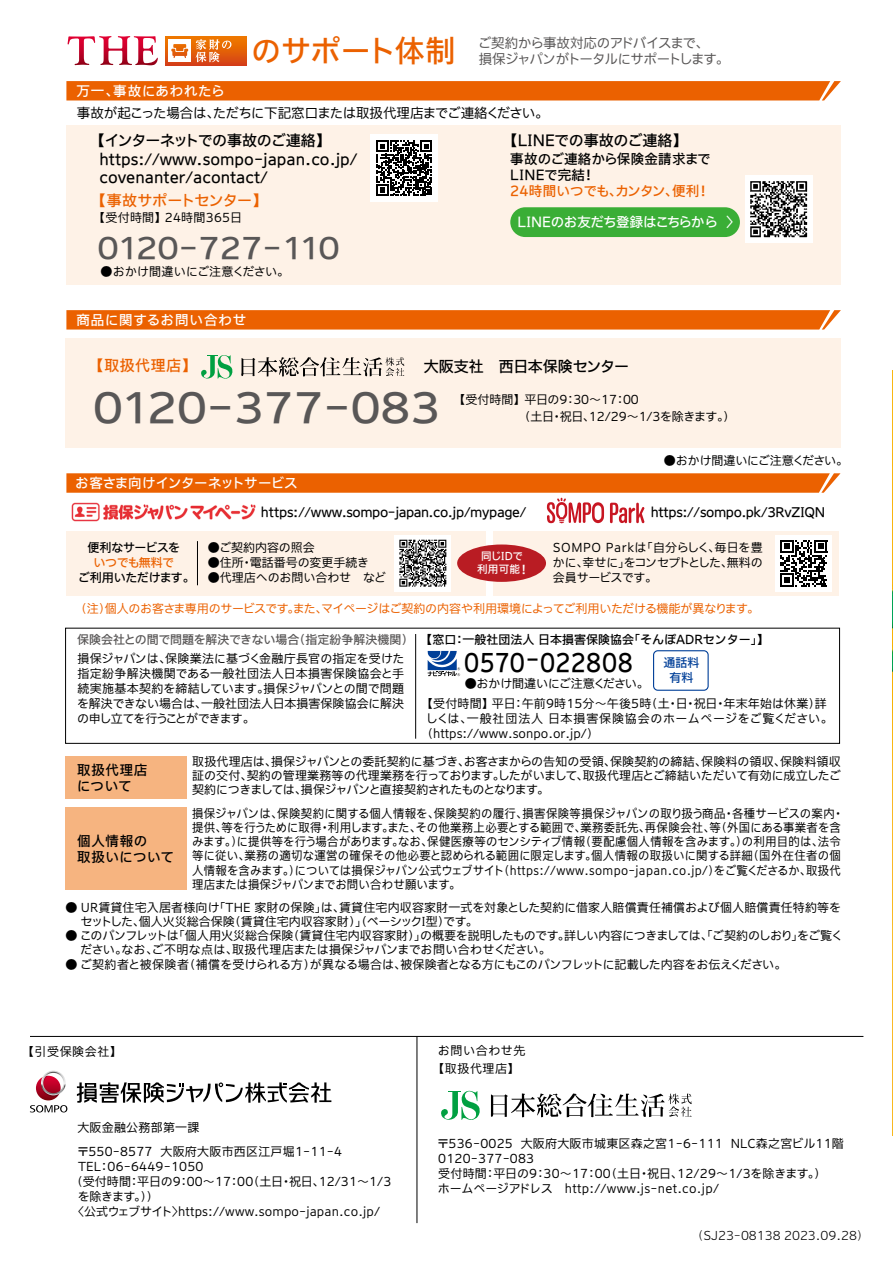
<style>
.page{position:relative;width:893px;height:1263px;background:#fff}
.page>*{position:absolute;margin:0;border:0;box-sizing:border-box;transform-origin:0 0}
.t1{font:500 40.05px "Iwa UCDA Goth Std";color:#595757;scale:1.11 1}
.t2{font:500 30px "Iwa UCDA Goth Std";letter-spacing:-.01em;color:#eb6100}
.t3{font:500 28.65px "Iwa UCDA Goth Std";letter-spacing:-.05em;color:#595757;scale:1.11 1}
.t4{font:500 24.75px "Iwa UCDA Goth Std";letter-spacing:.01em;color:#000;scale:.91 1}
.t5{font:500 15px/18px "Iwa UCDA Goth Std";color:#000}
.t6{font:500 15px "Iwa UCDA Goth Std";letter-spacing:-.05em;color:#000}
.t7{font:500 15px "Iwa UCDA Goth Std";letter-spacing:-.04em;color:#eb6100}
.t8{font:500 15px "Iwa UCDA Goth Std";letter-spacing:.01em;color:#eb6100}
.t9{font:13.5px/16.5px "Iwa UCDA Goth Std R2";letter-spacing:-.065em;color:#595757}
.t10{font:13.5px "Iwa UCDA Goth Std R2";letter-spacing:-.04em;color:#000}
.t11{font:500 13.5px "Iwa UCDA Goth Std";letter-spacing:-.02em;color:#fff}
.t12{font:500 13.5px/16.2px "Iwa UCDA Goth Std";letter-spacing:.02em;color:#000}
.t13{font:500 13.5px/16px "Iwa UCDA Goth Std";letter-spacing:.05em;color:#000}
.t14{font:500 13.5px "Iwa UCDA Goth Std";letter-spacing:.01em;color:#eb6100}
.t15{font:500 13.5px "Iwa UCDA Goth Std";letter-spacing:.065em;color:#fff}
.t16{font:500 13.5px "Iwa UCDA Goth Std";letter-spacing:.055em;color:#fff}
.t17{font:500 12.75px "Iwa UCDA Goth Std";letter-spacing:-.03em;color:#000}
.t18{font:12px/15px "Iwa UCDA Goth Std R2";letter-spacing:.005em;color:#000;text-align:justify}
.t19{font:12px/14.2px "Iwa UCDA Goth Std R2";letter-spacing:.005em;color:#000;scale:.95 1}
.t20{font:12px/17px "Iwa UCDA Goth Std R2";letter-spacing:-.015em;color:#000}
.t21{font:500 12px/23.4px "Iwa UCDA Goth Std";color:#000}
.t22{font:12px "Iwa UCDA Goth Std R2";letter-spacing:-.025em;color:#eb6100}
.t23{font:12px/17.7px "Iwa UCDA Goth Std R2";letter-spacing:.05em;color:#000;text-align:center}
.t24{font:300 12px "Iwa UCDA Goth Std";color:#000}
.t25{font:12px "Iwa UCDA Goth Std R2";letter-spacing:.025em;color:#000}
.t26{font:500 12px "Iwa UCDA Goth Std";letter-spacing:-.03em;color:#000}
.t27{font:500 12px "Iwa UCDA Goth Std";letter-spacing:-.04em;color:#eb6100}
.t28{font:500 12px "Iwa UCDA Goth Std";color:#003f98}
.t29{font:500 10.5px/12.8px "Iwa UCDA Goth Std";color:#fff;text-align:center}
.s1{font-size:12px}
.s2{color:#595757}
.s3{color:#003f98}
</style>
<div class="page">
<div style="left:66px;top:125px;width:775px;height:160px;background:#fef2e7"></div>
<div style="left:65px;top:628px;width:775px;height:116px;border:1px solid #000"></div>
<hr style="left:415px;top:634px;width:1px;height:105px;background:#000">
<svg style="left:66px;top:81px;width:775px;height:19px;background:#eb6405"></svg>
<svg style="left:66px;top:310px;width:775px;height:20px;background:#eb680b"></svg>
<div style="left:653px;top:650px;width:56px;height:41px;border:1px solid #003f98;border-radius:4px"></div>
<svg style="left:165px;top:36px;width:82px;height:29px"></svg>
<div style="left:168px;top:39px;width:23px;height:23px;background:#fff"></div>
<svg style="left:196px;top:39px;width:35px;height:23px"></svg>
<svg style="left:68px;top:36px;width:90px;height:29px"></svg>
<svg style="left:171px;top:44px;width:17px;height:14px"></svg>
<img style="left:892px;top:370px;width:1px;height:765px">
<svg style="left:428px;top:651px;width:32px;height:25px"></svg>
<div style="left:370px;top:134px;width:68px;height:67px;background:#fff"></div>
<svg style="left:377px;top:140px;width:55px;height:56px"></svg>
<div style="left:510px;top:207px;width:230px;height:30px;background:#3aae36;border-radius:15px"></div>
<img style="left:745px;top:175px;width:67px;height:68px">
<div style="left:65px;top:338px;width:776px;height:110px;background:#fef2e7"></div>
<svg style="left:201px;top:355px;width:32px;height:24px"></svg>
<svg style="left:241px;top:357px;width:163px;height:20px"></svg>
<div style="left:65px;top:756px;width:121px;height:43px;background:#f6b480"></div>
<div style="left:65px;top:807px;width:121px;height:82px;background:#f6b480"></div>
<hr style="left:30px;top:1036px;width:833px;height:1px;background:#000">
<hr style="left:417px;top:1036px;width:1px;height:187px;background:#000">
<svg style="left:36px;top:1076px;width:25px;height:24px"></svg>
<svg style="left:77px;top:1082px;width:254px;height:21px"></svg>
<svg style="left:41px;top:1071px;width:25px;height:26px"></svg>
<svg style="left:30px;top:1105px;width:37px;height:7px"></svg>
<div style="left:66px;top:531px;width:420px;height:64px;background:#fef2e7"></div>
<div style="left:493px;top:531px;width:346px;height:64px;background:#fef2e7"></div>
<div style="left:457px;top:544px;width:89px;height:38px;background:#b91c23;border-radius:50%"></div>
<div style="left:395px;top:535px;width:56px;height:56px;background:#fff"></div>
<svg style="left:399px;top:540px;width:47px;height:47px"></svg>
<hr style="left:197px;top:541px;width:1px;height:44px;background:#000">
<div style="left:776px;top:535px;width:56px;height:56px;background:#fff"></div>
<svg style="left:780px;top:540px;width:47px;height:47px"></svg>
<svg style="left:66px;top:473px;width:774px;height:50px"></svg>
<img style="left:71px;top:501px;width:186px;height:22px">
<svg style="left:441px;top:1090px;width:39px;height:30px"></svg>
<svg style="left:491px;top:1093px;width:201px;height:24px"></svg>
<p class="t16" style="left:76px;top:81px;width:150px">万一、事故にあわれたら</p>
<h2 class="t2" style="left:251px;top:29px;width:206px">のサポート体制</h2>
<p class="t9" style="left:478px;top:34px;width:253px">ご契約から事故対応のアドバイスまで、<br>損保ジャパンがトータルにサポートします。</p>
<p class="t10" style="left:77px;top:103px;width:473px">事故が起こった場合は、ただちに下記窓口または取扱代理店までご連絡ください。</p>
<p class="t6" style="left:90px;top:130px;width:242px">【インターネットでの事故のご連絡】</p>
<p class="t5" style="left:99px;top:149px;width:260px">https://www.sompo-japan.co.jp/ covenanter/acontact/　</p>
<p class="t7" style="left:91px;top:190px;width:178px">【事故サポートセンター】</p>
<p class="t25" style="left:93px;top:209px;width:151px">【受付時間】24時間365日</p>
<h3 class="t3" style="left:98px;top:227px;width:220px">0120-727-110</h3>
<p class="t18" style="left:101px;top:263px;width:190px">●おかけ間違いにご注意ください。</p>
<p class="t15" style="left:76px;top:310px;width:172px">商品に関するお問い合わせ</p>
<p class="t5" style="left:503px;top:131px;width:186px">【LINEでの事故のご連絡】</p>
<p class="t12" style="left:510px;top:150px;width:202px">事故のご連絡から保険金請求まで<br>LINEで完結！</p>
<p class="t14" style="left:510px;top:181px;width:201px">24時間いつでも、カンタン、便利！</p>
<p class="t11" style="left:517px;top:212px;width:224px">LINEのお友だち登録はこちらから 〉</p>
<p class="t8" style="left:89px;top:354px;width:109px">【取扱代理店】</p>
<p class="t5" style="left:424px;top:356px;width:207px">大阪支社　西日本保険センター</p>
<p class="t20" style="left:518px;top:391px;width:218px;text-indent:-65px">【受付時間】平日の9：30～17：00<br>（土日・祝日、12/29～1/3を除きます。）</p>
<p class="t18" style="left:664px;top:453px;width:186px">●おかけ間違いにご注意ください。</p>
<h1 class="t1" style="left:93px;top:379px;width:314px">0120-377-083</h1>
<p class="t11" style="left:75px;top:473px;width:224px">お客さま向けインターネットサービス</p>
<p class="t26" style="left:87px;top:539px;width:94px">便利なサービスを</p>
<p class="t27" style="left:93px;top:554px;width:82px">いつでも無料で</p>
<p class="t21" style="left:78px;top:565px;width:118px">ご利用いただけます。</p>
<p class="t17" style="left:261px;top:503px;width:267px">https://www.sompo-japan.co.jp/mypage/</p>
<p class="t17" style="left:651px;top:503px;width:176px">https://sompo.pk/3RvZIQN</p>
<p class="t18" style="left:208px;top:540px;width:108px">●ご契約内容の照会</p>
<p class="t18" style="left:208px;top:555px;width:163px">●住所・電話番号の変更手続き</p>
<p class="t18" style="left:208px;top:570px;width:179px">●代理店へのお問い合わせ　など</p>
<p class="t29" style="left:477px;top:549px;width:54px">同じIDで利用可能<span class="s1">！</span></p>
<p class="t18" style="left:553px;top:540px;width:211px">SOMPO Parkは「自分らしく、毎日を豊かに、幸せに」をコンセプトとした、無料の会員サービスです。</p>
<p class="t22" style="left:75px;top:600px;width:686px">（注）個人のお客さま専用のサービスです。また、マイページはご契約の内容や利用環境によってご利用いただける機能が異なります。</p>
<p class="t21" style="left:663px;top:627px;width:107px;text-indent:-586px"><span class="s2">保険会社との間で問題を解決できない場合（指定紛争解決機関）</span>【窓口：一般社団法人 日本損害保険協会「そんぽADRセンター」】<span class="s3">通話料</span></p>
<p class="t18" style="left:465px;top:675px;width:186px">●おかけ間違いにご注意ください。</p>
<p class="t28" style="left:669px;top:669px;width:25px">有料</p>
<p class="t18" style="left:421px;top:695px;width:407px">【受付時間】平日：午前9時15分～午後5時（土・日・祝日・年末年始は休業）詳</p>
<p class="t23" style="left:426px;top:709px;width:408px">しくは、一般社団法人 日本損害保険協会のホームページをご覧ください。</p>
<p class="t18" style="left:421px;top:725px;width:179px">（https://www.sonpo.or.jp/）</p>
<h3 class="t4" style="left:464px;top:644px;width:187px">0570-022808</h3>
<p class="t18" style="left:77px;top:650px;width:329px">損保ジャパンは、保険業法に基づく金融庁長官の指定を受けた指定紛争解決機関である一般社団法人日本損害保険協会と手続実施基本契約を締結しています。損保ジャパンとの間で問題を解決できない場合は、一般社団法人日本損害保険協会に解決の申し立てを行うことができます。</p>
<p class="t13" style="left:77px;top:761px;width:72px">取扱代理店について</p>
<p class="t13" style="left:77px;top:832px;width:98px">個人情報の<br>取扱いについて</p>
<p class="t18" style="left:192px;top:753px;width:650px;line-height:14.2px">取扱代理店は、損保ジャパンとの委託契約に基づき、お客さまからの告知の受領、保険契約の締結、保険料の領収、保険料領収証の交付、契約の管理業務等の代理業務を行っております。したがいまして、取扱代理店とご締結いただいて有効に成立したご契約につきましては、損保ジャパンと直接契約されたものとなります。</p>
<p class="t19" style="left:192px;top:805px;width:687px">損保ジャパンは、保険契約に関する個人情報を、保険契約の履行、損害保険等損保ジャパンの取り扱う商品・各種サービスの案内・提供、等を行うために取得・利用します。また、その他業務上必要とする範囲で、業務委託先、再保険会社、等（外国にある事業者を含みます。）に提供等を行う場合があります。なお、保健医療等のセンシティブ情報（要配慮個人情報を含みます。）の利用目的は、法令等に従い、業務の適切な運営の確保その他必要と認められる範囲に限定します。個人情報の取扱いに関する詳細（国外在住者の個人情報を含みます。）については損保ジャパン公式ウェブサイト（https://www.sompo-japan.co.jp/）をご覧くださるか、取扱代理店または損保ジャパンまでお問い合わせ願います。</p>
<p class="t18" style="left:81px;top:899px;width:762px;line-height:14.2px;text-indent:-15px">● UR賃貸住宅入居者様向け「THE 家財の保険」は、賃貸住宅内収容家財一式を対象とした契約に借家人賠償責任補償および個人賠償責任特約等をセットした、個人火災総合保険（賃貸住宅内収容家財）」（ベーシックI型）です。</p>
<p class="t18" style="left:80px;top:928px;width:764px;line-height:14.2px;text-indent:-15px">● このパンフレットは「個人用火災総合保険（賃貸住宅内収容家財）」の概要を説明したものです。詳しい内容につきましては、「ご契約のしおり」をご覧ください。なお、ご不明な点は、取扱代理店または損保ジャパンまでお問い合わせください。</p>
<p class="t20" style="left:66px;top:955px;width:722px">● ご契約者と被保険者（補償を受けられる方）が異なる場合は、被保険者となる方にもこのパンフレットに記載した内容をお伝えください。</p>
<p class="t18" style="left:22px;top:1043px;width:101px">【引受保険会社】</p>
<p class="t18" style="left:77px;top:1119px;width:124px">大阪金融公務部第一課</p>
<p class="t18" style="left:77px;top:1143px;width:267px">〒550-8577 大阪府大阪市西区江戸堀1-11-4</p>
<p class="t18" style="left:78px;top:1158px;width:127px">TEL：06-6449-1050</p>
<p class="t18" style="left:71px;top:1173px;width:322px">（受付時間：平日の9：00～17：00（土日・祝日、12/31～1/3</p>
<p class="t18" style="left:78px;top:1188px;width:82px">を除きます。））</p>
<p class="t18" style="left:72px;top:1203px;width:309px">〈公式ウェブサイト〉https://www.sompo-japan.co.jp/</p>
<p class="t23" style="left:432px;top:1041px;width:95px">お問い合わせ先【取扱代理店】</p>
<p class="t18" style="left:437px;top:1135px;width:408px;text-align:left">〒536-0025 大阪府大阪市城東区森之宮1-6-111 NLC森之宮ビル11階0120-377-083<br>受付時間：平日の9：30～17：00（土日・祝日、12/29～1/3を除きます。）<br>ホームページアドレス　http://www.js-net.co.jp/</p>
<p class="t24" style="left:691px;top:1226px;width:179px">（SJ23-08138 2023.09.28）</p>
</div>
